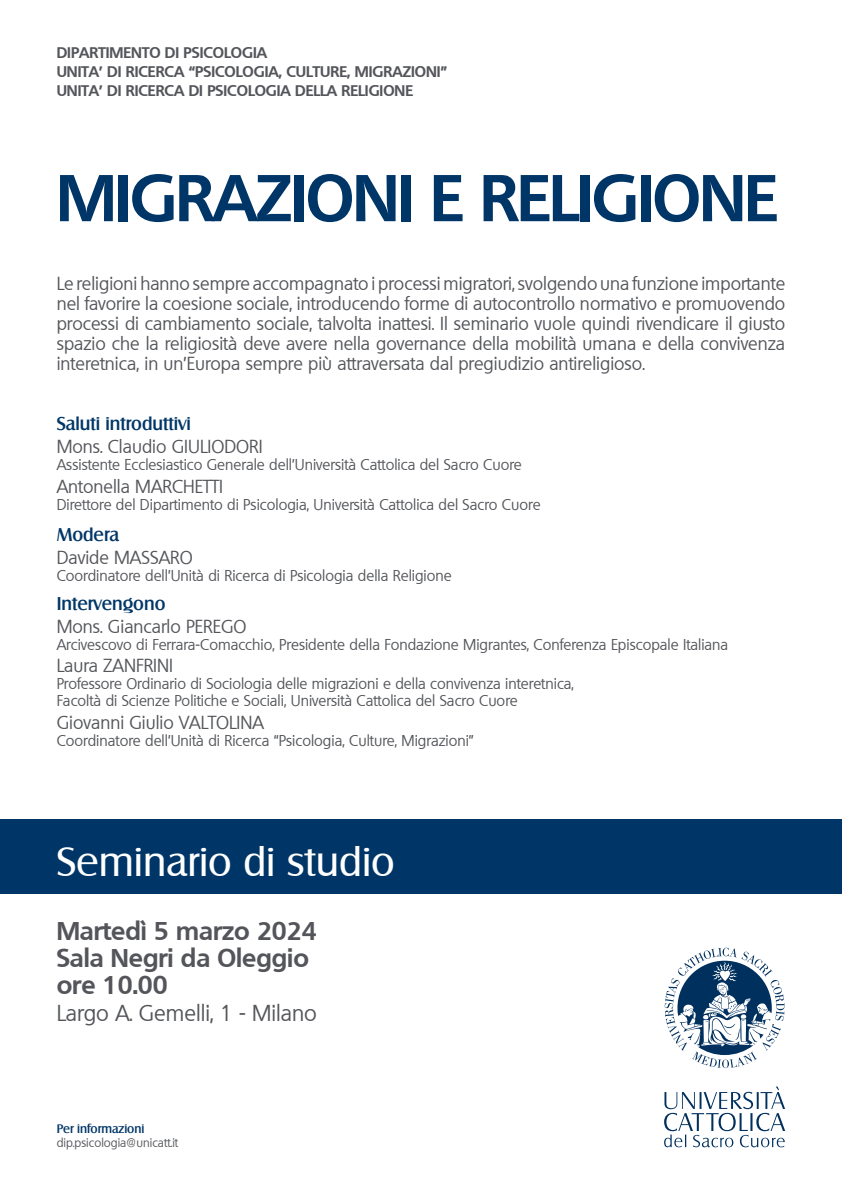
<style>
.page{position:relative;width:842px;height:1191px;background:#fff}
.page>*{position:absolute;margin:0;border:0;box-sizing:border-box;transform-origin:0 0}
.t1{font:700 64px "Quebec";letter-spacing:-.015em;color:#003667}
.t2{font:40px "Salzburg";color:#fff}
.t3{font:700 25px/27px "Quebec";color:#54555a}
.t4{font:22px "Quebec";color:#54555a}
.t5{font:18px/20px "Quebec";color:#54555a;text-align:justify}
.t6{font:500 18px "Salzburg";color:#003667}
.t7{font:15px/17px "Quebec";color:#54555a}
.t8{font:700 15px/19px "Quebec";color:#54555a}
.t9{font:12px "Quebec";color:#54555a}
.t10{font:500 12px "Salzburg";color:#003667}
</style>
<div class="page">
<div style="left:0;top:819px;width:842px;height:75px;background:#003667"></div>
<svg style="left:665px;top:947px;width:119px;height:121px"></svg>
<svg style="left:664px;top:1086px;width:121px;height:61px"></svg>
<p class="t8" style="left:57px;top:42px;width:392px">DIPARTIMENTO DI PSICOLOGIA<br>UNITA’ DI RICERCA “PSICOLOGIA, CULTURE, MIGRAZIONI”<br>UNITA’ DI RICERCA DI PSICOLOGIA DELLA RELIGIONE</p>
<h1 class="t1" style="left:57px;top:156px;width:722px">MIGRAZIONI E RELIGIONE</h1>
<p class="t5" style="left:57px;top:274px;width:730px">Le religioni hanno sempre accompagnato i processi migratori, svolgendo una funzione importante nel favorire la coesione sociale, introducendo forme di autocontrollo normativo e promuovendo processi di cambiamento sociale, talvolta inattesi. Il seminario vuole quindi rivendicare il giusto spazio che la religiosità deve avere nella governance della mobilità umana e della convivenza interetnica, in un’Europa sempre più attraversata dal pregiudizio antireligioso.</p>
<p class="t6" style="left:57px;top:413px;width:136px">Saluti introduttivi</p>
<p class="t5" style="left:57px;top:436px;width:207px">Mons. Claudio GIULIODORI</p>
<p class="t7" style="left:57px;top:456px;width:467px">Assistente Ecclesiastico Generale dell’Università Cattolica del Sacro Cuore</p>
<p class="t5" style="left:57px;top:476px;width:168px">Antonella MARCHETTI</p>
<p class="t7" style="left:57px;top:496px;width:485px">Direttore del Dipartimento di Psicologia, Università Cattolica del Sacro Cuore</p>
<p class="t6" style="left:57px;top:524px;width:64px">Modera</p>
<p class="t5" style="left:57px;top:547px;width:138px">Davide MASSARO</p>
<p class="t7" style="left:57px;top:567px;width:397px">Coordinatore dell’Unità di Ricerca di Psicologia della Religione</p>
<p class="t6" style="left:57px;top:592px;width:110px">Intervengono</p>
<p class="t5" style="left:57px;top:616px;width:191px">Mons. Giancarlo PEREGO</p>
<p class="t7" style="left:57px;top:635px;width:673px">Arcivescovo di Ferrara-Comacchio, Presidente della Fondazione Migrantes, Conferenza Episcopale Italiana</p>
<p class="t5" style="left:57px;top:656px;width:118px">Laura ZANFRINI</p>
<p class="t7" style="left:57px;top:675px;width:519px">Professore Ordinario di Sociologia delle migrazioni e della convivenza interetnica,<br>Facoltà di Scienze Politiche e Sociali, Università Cattolica del Sacro Cuore</p>
<p class="t5" style="left:57px;top:712px;width:209px">Giovanni Giulio VALTOLINA</p>
<p class="t7" style="left:57px;top:732px;width:419px">Coordinatore dell’Unità di Ricerca “Psicologia, Culture, Migrazioni”</p>
<h2 class="t2" style="left:57px;top:837px;width:340px">Seminario di studio</h2>
<h3 class="t3" style="left:57px;top:917px;width:261px">Martedì 5 marzo 2024<br>Sala Negri da Oleggio ore 10.00</h3>
<p class="t4" style="left:57px;top:999px;width:262px">Largo A. Gemelli, 1 - Milano</p>
<p class="t10" style="left:57px;top:1121px;width:89px">Per informazioni</p>
<p class="t9" style="left:57px;top:1135px;width:123px">dip.psicologia@unicatt.it</p>
</div>
